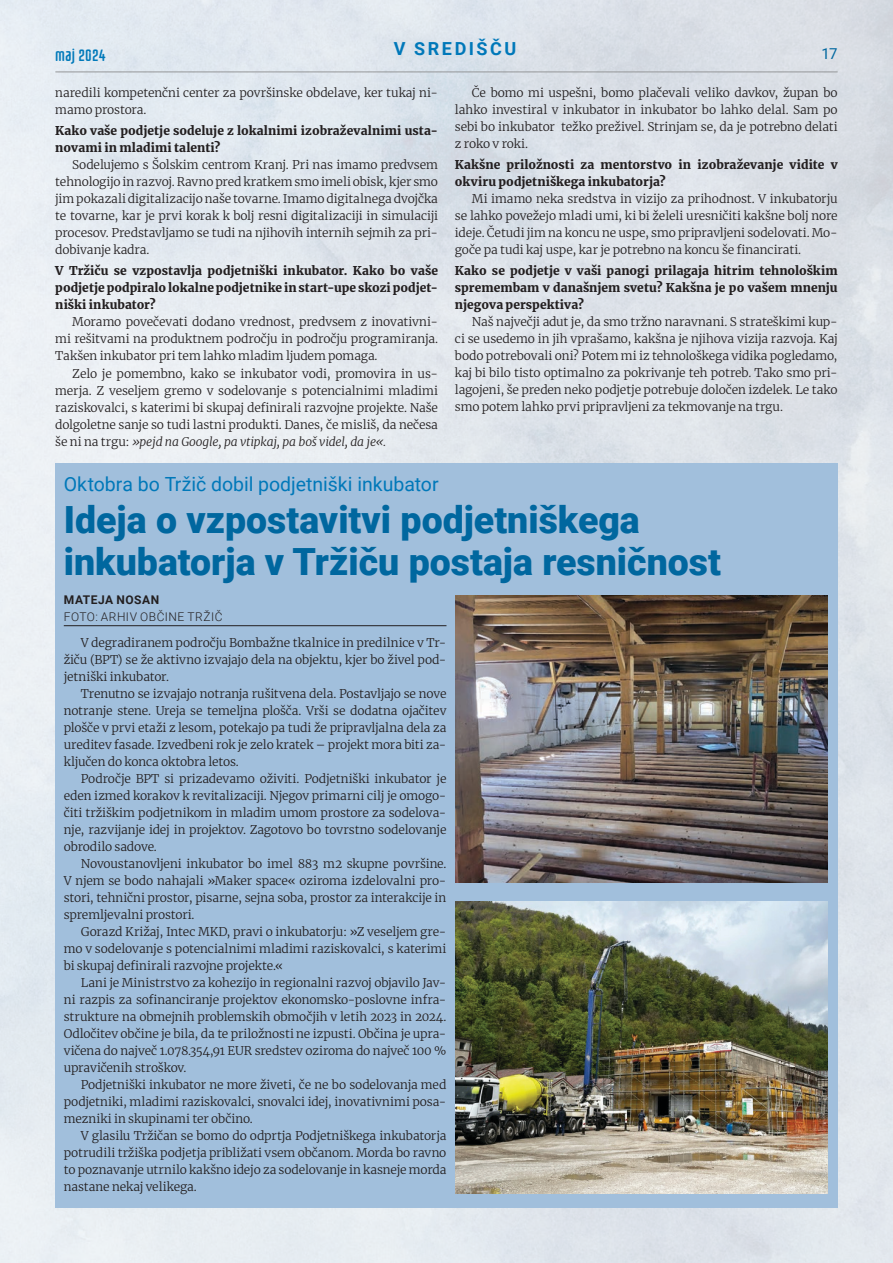
<style>
.page{position:relative;width:893px;height:1263px;background:#fff}
.page>*{position:absolute;margin:0;border:0;box-sizing:border-box;transform-origin:0 0}
.NASLOV1{font:900 37.5px/42px "Roboto";color:#00679f}
.NADNASLOV{font:19.5px "Roboto";color:#0078b9}
.NASLOV_STRANI__tema{font:700 18px "Roboto";letter-spacing:.14em;color:#0078b9}
.UVOD{font:16.5px "Fontatica 4 F";letter-spacing:.01em;color:#0079ba}
.UVOD-2{font:15px "Roboto";color:#00679f}
.Besedilo1{font:300 12px/17px "Merriweather";letter-spacing:-.01em;color:#231f20;text-align:justify}
.intervju_vprasanje{font:900 12px/17px "Merriweather";letter-spacing:.005em;color:#231f20}
.AVTOR__s_crto{font:300 12px "Roboto";letter-spacing:.04em;color:#231f20}
.AVTOR__brez_crte{font:700 12px "Roboto";letter-spacing:.045em;color:#231f20}
.s1{font-style:italic}
</style>
<div class="page">
<hr style="left:56px;top:72px;width:781px;height:1px;background:#949698">
<div style="left:55px;top:463px;width:783px;height:745px;background:#a1bfdc"></div>
<hr style="left:64px;top:625px;width:382px;height:1px;background:#231f20">
<img style="left:455px;top:595px;width:372px;height:287px">
<img style="left:455px;top:902px;width:372px;height:292px">
<p class="NASLOV_STRANI__tema" style="left:394px;top:36px;width:124px">V SREDIŠČU</p>
<p class="UVOD-2" style="left:822px;top:43px;width:18px">17</p>
<p class="Besedilo1" style="left:55px;top:84px;width:384px">naredili kompetenčni center za površinske obdelave, ker tukaj ni&shy;mamo prostora.</p>
<p class="intervju_vprasanje" style="left:55px;top:122px;width:384px">Kako vaše podjetje sodeluje z lokalnimi izobraževalnimi usta&shy;novami in mladimi talenti?</p>
<p class="Besedilo1" style="left:55px;top:156px;width:384px;text-indent:17px">Sodelujemo s Šolskim centrom Kranj. Pri nas imamo predvsem tehnologijo in razvoj. Ravno pred kratkem smo imeli obisk, kjer smo jim pokazali digitalizacijo naše tovarne. Imamo digitalnega dvojčka te tovarne, kar je prvi korak k bolj resni digitalizaciji in simulaciji procesov. Predstavljamo se tudi na njihovih internih sejmih za pri&shy;dobivanje kadra.</p>
<p class="intervju_vprasanje" style="left:55px;top:262px;width:384px">V Tržiču se vzpostavlja podjetniški inkubator. Kako bo vaše podjetje podpiralo lokalne podjetnike in start-upe skozi podjet&shy;niški inkubator?</p>
<p class="Besedilo1" style="left:55px;top:313px;width:384px;text-indent:17px">Moramo povečevati dodano vrednost, predvsem z inovativni&shy;mi rešitvami na produktnem področju in področju programiranja.<br>Takšen inkubator pri tem lahko mladim ljudem pomaga.</p>
<p class="Besedilo1" style="left:55px;top:364px;width:384px;text-indent:17px">Zelo je pomembno, kako se inkubator vodi, promovira in us&shy;merja. Z veseljem gremo v sodelovanje s potencialnimi mladimi raziskovalci, s katerimi bi skupaj definirali razvojne projekte. Naše dolgoletne sanje so tudi lastni produkti. Danes, če misliš, da nečesa še ni na trgu: <span class="s1">»pejd na Google, pa vtipkaj, pa boš videl, da je«.</span></p>
<p class="UVOD" style="left:55px;top:47px;width:52px">maj 2024</p>
<p class="Besedilo1" style="left:455px;top:84px;width:384px;text-indent:17px">Če bomo mi uspešni, bomo plačevali veliko davkov, župan bo lahko investiral v inkubator in inkubator bo lahko delal. Sam po sebi bo inkubator težko preživel. Strinjam se, da je potrebno delati z roko v roki.</p>
<p class="intervju_vprasanje" style="left:455px;top:156px;width:384px">Kakšne priložnosti za mentorstvo in izobraževanje vidite v okviru podjetniškega inkubatorja?</p>
<p class="Besedilo1" style="left:455px;top:190px;width:384px;text-indent:17px">Mi imamo neka sredstva in vizijo za prihodnost. V inkubatorju se lahko povežejo mladi umi, ki bi želeli uresničiti kakšne bolj nore ideje. Četudi jim na koncu ne uspe, smo pripravljeni sodelovati. Mo&shy;goče pa tudi kaj uspe, kar je potrebno na koncu še financirati.</p>
<p class="intervju_vprasanje" style="left:455px;top:262px;width:384px;text-align:justify">Kako se podjetje v vaši panogi prilagaja hitrim tehnološkim spremembam v današnjem svetu? Kakšna je po vašem mnenju njegova perspektiva?</p>
<p class="Besedilo1" style="left:455px;top:313px;width:384px;text-indent:17px">Naš največji adut je, da smo tržno naravnani. S strateškimi kup&shy;ci se usedemo in jih vprašamo, kakšna je njihova vizija razvoja. Kaj bodo potrebovali oni? Potem mi iz tehnološkega vidika pogledamo, kaj bi bilo tisto optimalno za pokrivanje teh potreb. Tako smo pri&shy;lagojeni, še preden neko podjetje potrebuje določen izdelek. Le tako smo potem lahko prvi pripravljeni za tekmovanje na trgu.</p>
<p class="NADNASLOV" style="left:64px;top:471px;width:376px">Oktobra bo Tržič dobil podjetniški inkubator</p>
<p class="NASLOV1" style="left:64px;top:498px;width:659px">Ideja o vzpostavitvi podjetniškega inkubatorja v Tržiču postaja resničnost</p>
<p class="AVTOR__brez_crte" style="left:64px;top:591px;width:97px">MATEJA NOSAN</p>
<p class="AVTOR__s_crto" style="left:64px;top:608px;width:160px">FOTO: ARHIV OBČINE TRŽIČ</p>
<p class="Besedilo1" style="left:64px;top:633px;width:384px;text-indent:17px">V degradiranem področju Bombažne tkalnice in predilnice v Tr&shy;žiču (BPT) se že aktivno izvajajo dela na objektu, kjer bo živel pod&shy;jetniški inkubator.</p>
<p class="Besedilo1" style="left:64px;top:684px;width:384px;text-indent:17px">Trenutno se izvajajo notranja rušitvena dela. Postavljajo se nove notranje stene. Ureja se temeljna plošča. Vrši se dodatna ojačitev plošče v prvi etaži z lesom, potekajo pa tudi že pripravljalna dela za ureditev fasade. Izvedbeni rok je zelo kratek – projekt mora biti za&shy;ključen do konca oktobra letos.</p>
<p class="Besedilo1" style="left:64px;top:769px;width:384px;text-indent:17px">Področje BPT si prizadevamo oživiti. Podjetniški inkubator je eden izmed korakov k revitalizaciji. Njegov primarni cilj je omogo&shy;čiti tržiškim podjetnikom in mladim umom prostore za sodelova&shy;nje, razvijanje idej in projektov. Zagotovo bo tovrstno sodelovanje obrodilo sadove.</p>
<p class="Besedilo1" style="left:64px;top:854px;width:384px;text-indent:17px">Novoustanovljeni inkubator bo imel 883 m2 skupne površine.<br>V njem se bodo nahajali »Maker space« oziroma izdelovalni pro&shy;stori, tehnični prostor, pisarne, sejna soba, prostor za interakcije in spremljevalni prostori.</p>
<p class="Besedilo1" style="left:64px;top:922px;width:384px;text-indent:17px">Gorazd Križaj, Intec MKD, pravi o inkubatorju: »Z veseljem gre&shy;mo v sodelovanje s potencialnimi mladimi raziskovalci, s katerimi bi skupaj definirali razvojne projekte.«</p>
<p class="Besedilo1" style="left:64px;top:973px;width:384px;text-indent:17px">Lani je Ministrstvo za kohezijo in regionalni razvoj objavilo Jav&shy;ni razpis za sofinanciranje projektov ekonomsko-poslovne infra&shy;strukture na obmejnih problemskih območjih v letih 2023 in 2024.<br>Odločitev občine je bila, da te priložnosti ne izpusti. Občina je upra&shy;vičena do največ 1.078.354,91 EUR sredstev oziroma do največ 100 % upravičenih stroškov.</p>
<p class="Besedilo1" style="left:64px;top:1075px;width:384px;text-indent:17px">Podjetniški inkubator ne more živeti, če ne bo sodelovanja med podjetniki, mladimi raziskovalci, snovalci idej, inovativnimi posa&shy;mezniki in skupinami ter občino.</p>
<p class="Besedilo1" style="left:64px;top:1126px;width:384px;text-indent:17px">V glasilu Tržičan se bomo do odprtja Podjetniškega inkubatorja potrudili tržiška podjetja približati vsem občanom. Morda bo ravno to poznavanje utrnilo kakšno idejo za sodelovanje in kasneje morda nastane nekaj velikega.</p>
</div>
